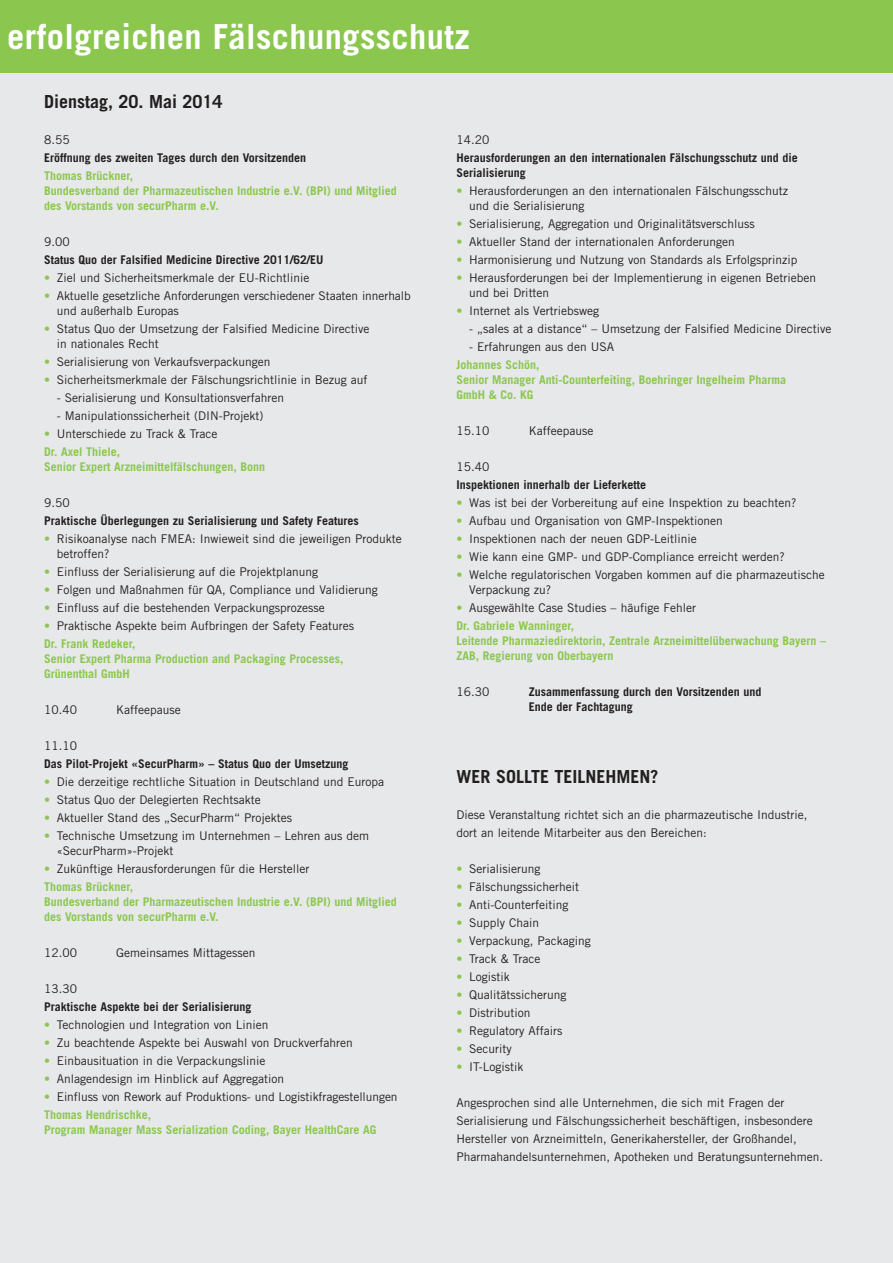
<style>
.page{position:relative;width:893px;height:1263px;background:#fff}
.page>*{position:absolute;margin:0;border:0;box-sizing:border-box;transform-origin:0 0}
.t1{font:700 34.5px "Trade Gothic";letter-spacing:.01em;color:#fff}
.t2{font:700 18px "Trade Gothic";color:#231f20}
.t3{font:12px/18px "Trade Gothic";color:#231f20}
.t4{font:700 12px/15px "Trade Gothic";color:#8bc74f}
.t5{font:700 12px/15px "Trade Gothic";color:#231f20}
.s1{color:#8bc74f}
.s2{font-weight:700;color:#8bc74f}
</style>
<div class="page">
<div style="left:0;top:52px;width:893px;height:1211px;background:#e7e8e9"></div>
<div style="left:0;top:0;width:893px;height:72px;background:#8bc74f"></div>
<h1 class="t1" style="left:7px;top:15px;width:464px">erfolgreichen Fälschungsschutz</h1>
<h2 class="t2" style="left:44px;top:91px;width:180px">Dienstag, 20. Mai 2014</h2>
<p class="t3" style="left:44px;top:131px;width:27px">8.55</p>
<p class="t5" style="left:44px;top:150px;width:264px">Eröffnung des zweiten Tages durch den Vorsitzenden</p>
<p class="t4" style="left:44px;top:168px;width:354px">Thomas Brückner,<br>Bundesverband der Pharmazeutischen Industrie e.V. (BPI) und Mitglied des Vorstands von securPharm e.V.</p>
<p class="t3" style="left:44px;top:233px;width:27px">9.00</p>
<p class="t5" style="left:44px;top:252px;width:281px">Status Quo der Falsified Medicine Directive 2011/62/EU</p>
<p class="t3" style="left:44px;top:269px;width:267px"><span class="s1">•</span> Ziel und Sicherheitsmerkmale der EU-Richtlinie</p>
<p class="t3" style="left:57px;top:288px;width:355px;line-height:15px;text-indent:-13px"><span class="s1">•</span> Aktuelle gesetzliche Anforderungen verschiedener Staaten innerhalb und außerhalb Europas</p>
<p class="t3" style="left:57px;top:321px;width:314px;line-height:15px;text-indent:-13px"><span class="s1">•</span> Status Quo der Umsetzung der Falsified Medicine Directive in nationales Recht</p>
<p class="t3" style="left:44px;top:353px;width:228px"><span class="s1">•</span> Serialisierung von Verkaufsverpackungen</p>
<p class="t3" style="left:44px;top:371px;width:325px"><span class="s1">•</span> Sicherheitsmerkmale der Fälschungsrichtlinie in Bezug auf</p>
<p class="t3" style="left:57px;top:389px;width:229px">- Serialisierung und Konsultationsverfahren</p>
<p class="t3" style="left:57px;top:407px;width:208px">- Manipulationssicherheit (DIN-Projekt)</p>
<p class="t3" style="left:44px;top:425px;width:175px"><span class="s1">•</span> Unterschiede zu Track &amp; Trace<br><span class="s2">Dr. Axel Thiele,</span></p>
<p class="t4" style="left:44px;top:459px;width:222px">Senior Expert Arzneimittelfälschungen, Bonn</p>
<p class="t3" style="left:44px;top:494px;width:27px">9.50</p>
<p class="t5" style="left:44px;top:513px;width:316px">Praktische Überlegungen zu Serialisierung und Safety Features</p>
<p class="t3" style="left:57px;top:531px;width:347px;line-height:15px;text-indent:-13px"><span class="s1">•</span> Risikoanalyse nach FMEA: Inwieweit sind die jeweiligen Produkte betroffen?</p>
<p class="t3" style="left:44px;top:563px;width:276px"><span class="s1">•</span> Einfluss der Serialisierung auf die Projektplanung</p>
<p class="t3" style="left:44px;top:581px;width:335px"><span class="s1">•</span> Folgen und Maßnahmen für QA, Compliance und Validierung</p>
<p class="t3" style="left:44px;top:599px;width:282px"><span class="s1">•</span> Einfluss auf die bestehenden Verpackungsprozesse</p>
<p class="t3" style="left:44px;top:617px;width:312px"><span class="s1">•</span> Praktische Aspekte beim Aufbringen der Safety Features<br><span class="s2">Dr. Frank Redeker,</span></p>
<p class="t4" style="left:44px;top:651px;width:301px">Senior Expert Pharma Production and Packaging Processes,<br>Grünenthal GmbH</p>
<p class="t3" style="left:44px;top:701px;width:34px">10.40</p>
<p class="t3" style="left:116px;top:701px;width:66px">Kaffeepause</p>
<p class="t3" style="left:44px;top:737px;width:34px">11.10</p>
<p class="t5" style="left:44px;top:756px;width:306px">Das Pilot-Projekt «SecurPharm» – Status Quo der Umsetzung</p>
<p class="t3" style="left:44px;top:773px;width:342px"><span class="s1">•</span> Die derzeitige rechtliche Situation in Deutschland und Europa</p>
<p class="t3" style="left:44px;top:791px;width:218px"><span class="s1">•</span> Status Quo der Delegierten Rechtsakte</p>
<p class="t3" style="left:44px;top:809px;width:250px"><span class="s1">•</span> Aktueller Stand des „SecurPharm“ Projektes</p>
<p class="t3" style="left:57px;top:828px;width:314px;line-height:15px;text-indent:-13px"><span class="s1">•</span> Technische Umsetzung im Unternehmen – Lehren aus dem «SecurPharm»-Projekt</p>
<p class="t3" style="left:44px;top:860px;width:267px"><span class="s1">•</span> Zukünftige Herausforderungen für die Hersteller<br><span class="s2">Thomas Brückner,</span></p>
<p class="t4" style="left:44px;top:894px;width:354px">Bundesverband der Pharmazeutischen Industrie e.V. (BPI) und Mitglied des Vorstands von securPharm e.V.</p>
<p class="t3" style="left:44px;top:944px;width:34px">12.00</p>
<p class="t3" style="left:116px;top:944px;width:141px">Gemeinsames Mittagessen</p>
<p class="t3" style="left:44px;top:980px;width:34px">13.30</p>
<p class="t5" style="left:44px;top:999px;width:209px">Praktische Aspekte bei der Serialisierung</p>
<p class="t3" style="left:44px;top:1016px;width:226px"><span class="s1">•</span> Technologien und Integration von Linien</p>
<p class="t3" style="left:44px;top:1034px;width:310px"><span class="s1">•</span> Zu beachtende Aspekte bei Auswahl von Druckverfahren</p>
<p class="t3" style="left:44px;top:1052px;width:223px"><span class="s1">•</span> Einbausituation in die Verpackungslinie</p>
<p class="t3" style="left:44px;top:1070px;width:242px"><span class="s1">•</span> Anlagendesign im Hinblick auf Aggregation</p>
<p class="t3" style="left:44px;top:1088px;width:355px"><span class="s1">•</span> Einfluss von Rework auf Produktions- und Logistikfragestellungen<br><span class="s2">Thomas Hendrischke,</span></p>
<p class="t4" style="left:44px;top:1122px;width:334px">Program Manager Mass Serialization Coding, Bayer HealthCare AG</p>
<p class="t3" style="left:456px;top:131px;width:34px">14.20</p>
<p class="t5" style="left:456px;top:150px;width:343px">Herausforderungen an den internationalen Fälschungsschutz und die<br>Serialisierung</p>
<p class="t3" style="left:469px;top:183px;width:320px;line-height:15px;text-indent:-13px"><span class="s1">•</span> Herausforderungen an den internationalen Fälschungsschutz und die Serialisierung</p>
<p class="t3" style="left:456px;top:215px;width:300px"><span class="s1">•</span> Serialisierung, Aggregation und Originalitätsverschluss</p>
<p class="t3" style="left:456px;top:233px;width:280px"><span class="s1">•</span> Aktueller Stand der internationalen Anforderungen</p>
<p class="t3" style="left:456px;top:251px;width:342px"><span class="s1">•</span> Harmonisierung und Nutzung von Standards als Erfolgsprinzip</p>
<p class="t3" style="left:469px;top:270px;width:348px;line-height:15px;text-indent:-13px"><span class="s1">•</span> Herausforderungen bei der Implementierung in eigenen Betrieben und bei Dritten</p>
<p class="t3" style="left:456px;top:302px;width:144px"><span class="s1">•</span> Internet als Vertriebsweg</p>
<p class="t3" style="left:469px;top:320px;width:364px">- „sales at a distance“ – Umsetzung der Falsified Medicine Directive</p>
<p class="t3" style="left:469px;top:338px;width:146px">- Erfahrungen aus den USA</p>
<p class="t4" style="left:456px;top:357px;width:331px">Johannes Schön,<br>Senior Manager Anti-Counterfeiting, Boehringer Ingelheim Pharma<br>GmbH &amp; Co. KG</p>
<p class="t3" style="left:456px;top:422px;width:34px">15.10</p>
<p class="t3" style="left:529px;top:422px;width:66px">Kaffeepause</p>
<p class="t3" style="left:456px;top:458px;width:34px">15.40</p>
<p class="t5" style="left:456px;top:477px;width:191px">Inspektionen innerhalb der Lieferkette</p>
<p class="t3" style="left:456px;top:494px;width:341px"><span class="s1">•</span> Was ist bei der Vorbereitung auf eine Inspektion zu beachten?</p>
<p class="t3" style="left:456px;top:512px;width:268px"><span class="s1">•</span> Aufbau und Organisation von GMP-Inspektionen</p>
<p class="t3" style="left:456px;top:530px;width:242px"><span class="s1">•</span> Inspektionen nach der neuen GDP-Leitlinie</p>
<p class="t3" style="left:456px;top:548px;width:330px"><span class="s1">•</span> Wie kann eine GMP- und GDP-Compliance erreicht werden?</p>
<p class="t3" style="left:469px;top:567px;width:357px;line-height:15px;text-indent:-13px"><span class="s1">•</span> Welche regulatorischen Vorgaben kommen auf die pharmazeutische<br>Verpackung zu?</p>
<p class="t3" style="left:456px;top:599px;width:241px"><span class="s1">•</span> Ausgewählte Case Studies – häufige Fehler<br><span class="s2">Dr. Gabriele Wanninger,</span></p>
<p class="t4" style="left:456px;top:633px;width:371px">Leitende Pharmaziedirektorin, Zentrale Arzneimittelüberwachung Bayern –<br>ZAB, Regierung von Oberbayern</p>
<p class="t3" style="left:456px;top:683px;width:34px">16.30</p>
<p class="t5" style="left:529px;top:684px;width:234px">Zusammenfassung durch den Vorsitzenden und<br>Ende der Fachtagung</p>
<h2 class="t2" style="left:456px;top:766px;width:203px">WER SOLLTE TEILNEHMEN?</h2>
<p class="t3" style="left:456px;top:806px;width:352px">Diese Veranstaltung richtet sich an die pharmazeutische Industrie, dort an leitende Mitarbeiter aus den Bereichen:</p>
<p class="t3" style="left:456px;top:860px;width:86px"><span class="s1">•</span> Serialisierung</p>
<p class="t3" style="left:456px;top:878px;width:124px"><span class="s1">•</span> Fälschungssicherheit</p>
<p class="t3" style="left:456px;top:896px;width:114px"><span class="s1">•</span> Anti-Counterfeiting</p>
<p class="t3" style="left:456px;top:914px;width:84px"><span class="s1">•</span> Supply Chain</p>
<p class="t3" style="left:456px;top:932px;width:136px"><span class="s1">•</span> Verpackung, Packaging</p>
<p class="t3" style="left:456px;top:950px;width:85px"><span class="s1">•</span> Track &amp; Trace</p>
<p class="t3" style="left:456px;top:968px;width:55px"><span class="s1">•</span> Logistik</p>
<p class="t3" style="left:456px;top:986px;width:112px"><span class="s1">•</span> Qualitätssicherung</p>
<p class="t3" style="left:456px;top:1004px;width:76px"><span class="s1">•</span> Distribution</p>
<p class="t3" style="left:456px;top:1022px;width:108px"><span class="s1">•</span> Regulatory Affairs</p>
<p class="t3" style="left:456px;top:1040px;width:57px"><span class="s1">•</span> Security</p>
<p class="t3" style="left:456px;top:1058px;width:68px"><span class="s1">•</span> IT-Logistik</p>
<p class="t3" style="left:456px;top:1094px;width:368px">Angesprochen sind alle Unternehmen, die sich mit Fragen der Serialisierung und Fälschungssicherheit beschäftigen, insbesondere Hersteller von Arzneimitteln, Generikahersteller, der Großhandel, Pharmahandelsunternehmen, Apotheken und Beratungsunternehmen.</p>
</div>
